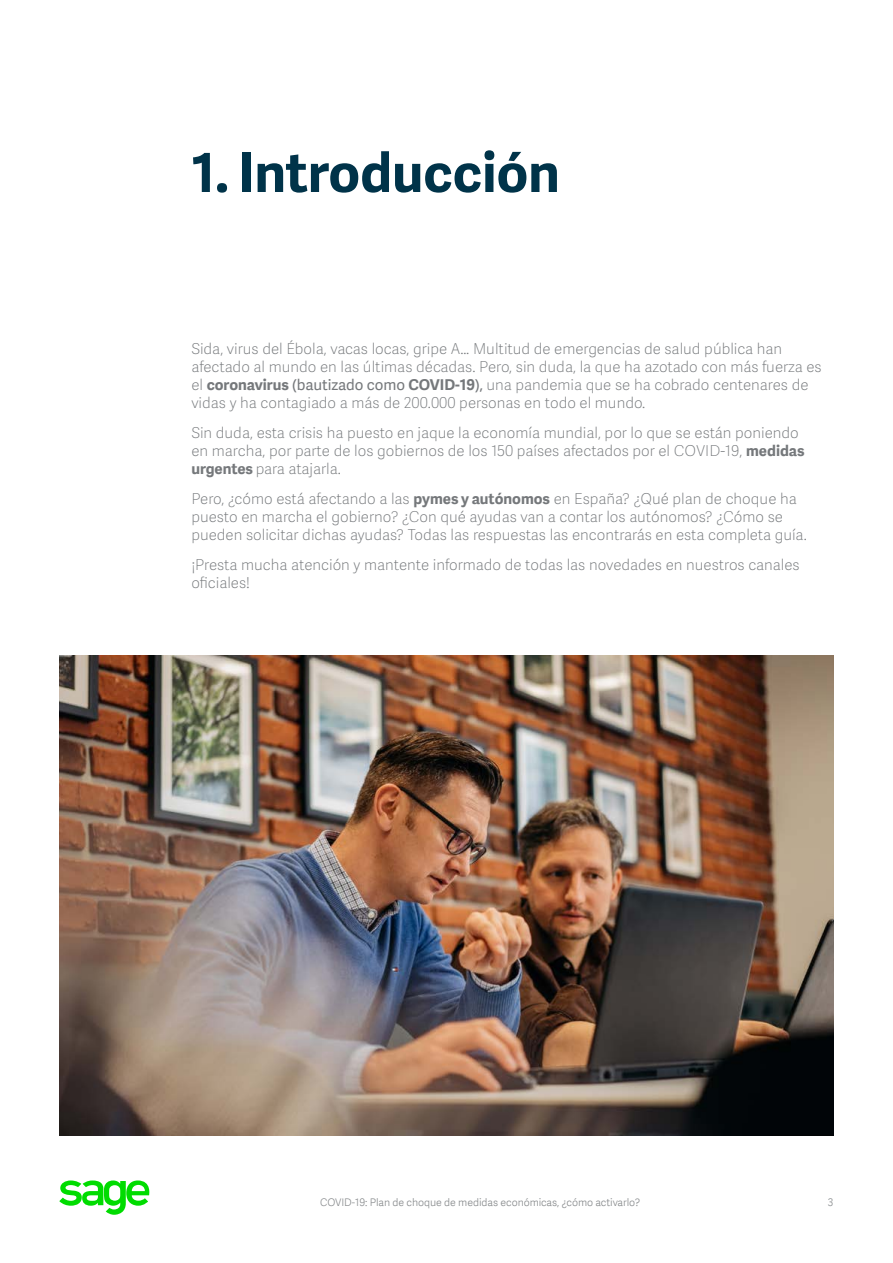
<style>
.page{position:relative;width:893px;height:1263px;background:#fff}
.page>*{position:absolute;margin:0;border:0;box-sizing:border-box;transform-origin:0 0}
.t1{font:700 54px "Adelle Sans SAGE";color:#003349}
.t2{font:15px/18px "Adelle Sans SAGE Th";color:#75787b}
.t3{font:10.5px "Adelle Sans SAGE Lt";letter-spacing:-.005em;color:#888b8d}
.s1{font-family:"Adelle Sans SAGE";font-weight:700}
.s2{font-family:"Adelle Sans SAGE"}
</style>
<div class="page">
<svg style="left:59px;top:1181px;width:91px;height:34px"></svg>
<img style="left:59px;top:656px;width:774px;height:480px">
<h1 class="t1" style="left:191px;top:133px;width:370px">1. Introducción</h1>
<p class="t2" style="left:191px;top:339px;width:631px">Sida, virus del Ébola, vacas locas, gripe A… Multitud de emergencias de salud pública han afectado al mundo en las últimas décadas. Pero, sin duda, la que ha azotado con más fuerza es el <span class="s1">coronavirus</span> <span class="s2">(bautizado como</span> <span class="s1">COVID-19</span><span class="s2">),</span> una pandemia que se ha cobrado centenares de vidas y ha contagiado a más de 200.000 personas en todo el mundo.</p>
<p class="t2" style="left:191px;top:423px;width:615px">Sin duda, esta crisis ha puesto en jaque la economía mundial, por lo que se están poniendo en marcha, por parte de los gobiernos de los 150 países afectados por el COVID-19, <span class="s1">medidas urgentes</span> para atajarla.</p>
<p class="t2" style="left:191px;top:489px;width:617px">Pero, ¿cómo está afectando a las <span class="s1">pymes y autónomos</span> en España? ¿Qué plan de choque ha puesto en marcha el gobierno? ¿Con qué ayudas van a contar los autónomos? ¿Cómo se pueden solicitar dichas ayudas? Todas las respuestas las encontrarás en esta completa guía.</p>
<p class="t2" style="left:191px;top:555px;width:609px">¡Presta mucha atención y mantente informado de todas las novedades en nuestros canales oficiales!</p>
<p class="t3" style="left:320px;top:1195px;width:321px">COVID-19: Plan de choque de medidas económicas, ¿cómo activarlo?</p>
<p class="t3" style="left:827px;top:1195px;width:7px">3</p>
</div>
